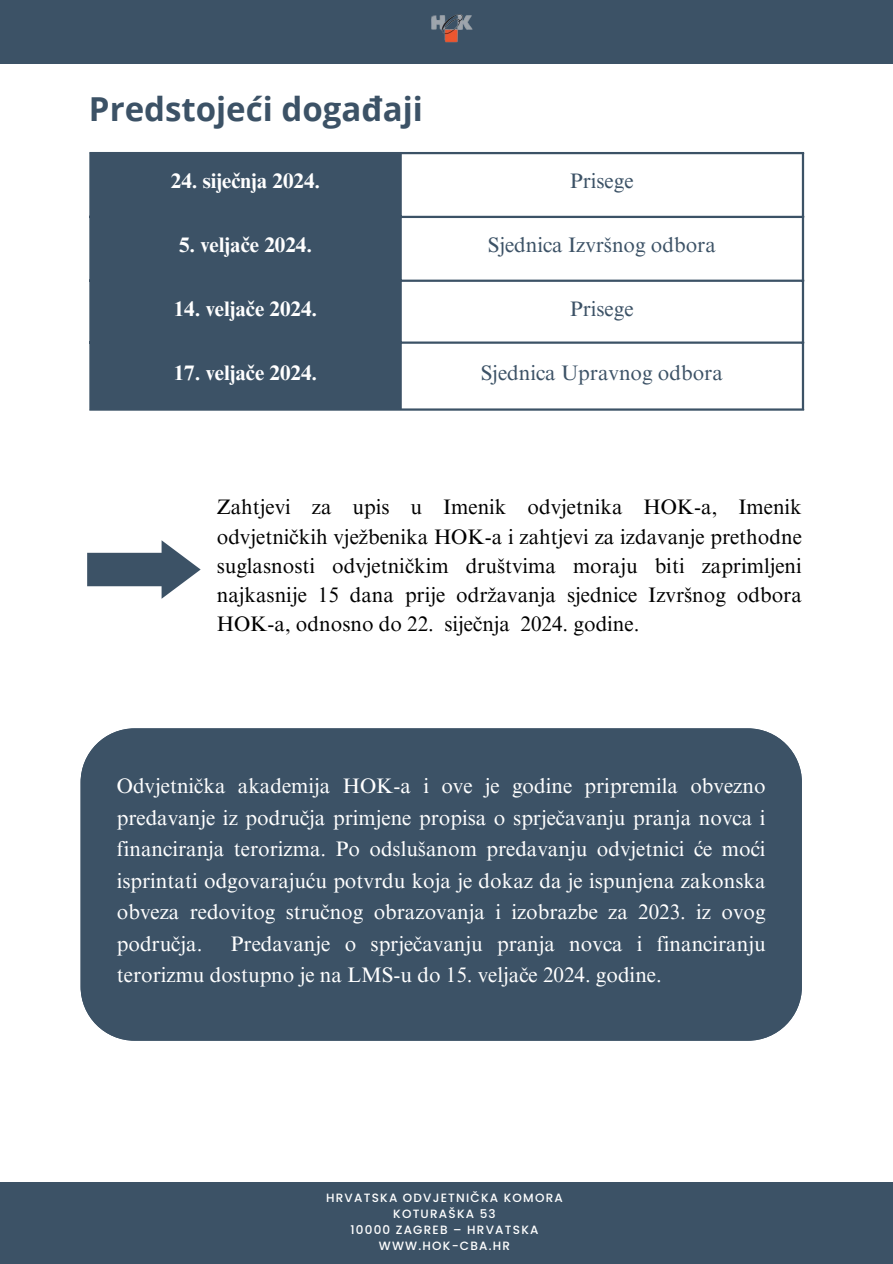
<style>
.page{position:relative;width:893px;height:1264px;background:#fff}
.page>*{position:absolute;margin:0;border:0;box-sizing:border-box;transform-origin:0 0}
.t1{font:700 33px "Open Sans";color:#3c5266}
.t2{font:21px/31.5px "Times NRMT Pro";color:#fff;text-align:justify}
.t3{font:21px/29.2px "Times NRMT Pro";color:#000;text-align:justify}
.t4{font:700 21px "Times NRMT Pro";color:#fff}
.t5{font:21px "Times NRMT Pro";color:#3c5266}
.t6{font:500 12px "Poppins";letter-spacing:.1em;color:#fff}
</style>
<div class="page">
<div style="left:92px;top:154px;width:307px;height:254px;background:#3c5266"></div>
<hr style="left:89px;top:154px;width:3px;height:254px;background:#3c5266">
<hr style="left:399px;top:154px;width:3px;height:254px;background:#3c5266">
<hr style="left:801px;top:154px;width:3px;height:254px;background:#3c5266">
<hr style="left:89px;top:152px;width:715px;height:2px;background:#3c5266">
<hr style="left:89px;top:216px;width:715px;height:2px;background:#3c5266">
<hr style="left:89px;top:279px;width:715px;height:3px;background:#3c5266">
<hr style="left:89px;top:341px;width:715px;height:3px;background:#3c5266">
<hr style="left:89px;top:408px;width:715px;height:2px;background:#3c5266">
<div style="left:81px;top:728px;width:720px;height:312px;background:#3c5266"></div>
<svg style="left:87px;top:540px;width:114px;height:58px"></svg>
<div style="left:0;top:1182px;width:892px;height:81px;background:#3c5266"></div>
<div style="left:0;top:0;width:892px;height:64px;background:#3c5266"></div>
<img style="left:431px;top:14px;width:42px;height:29px">
<p class="t1" style="left:89px;top:86px;width:335px">Predstojeći događaji</p>
<p class="t4" style="left:171px;top:173px;width:151px">24. siječnja 2024.</p>
<h1 class="t5" style="left:570px;top:173px;width:65px">Prisege</h1>
<p class="t4" style="left:179px;top:237px;width:134px">5. veljače 2024.</p>
<p class="t5" style="left:487px;top:237px;width:230px">Sjednica Izvršnog odbora</p>
<p class="t4" style="left:174px;top:300px;width:145px">14. veljače 2024.</p>
<p class="t5" style="left:570px;top:300px;width:65px">Prisege</p>
<p class="t4" style="left:174px;top:365px;width:145px">17. veljače 2024.</p>
<p class="t5" style="left:480px;top:365px;width:244px">Sjednica Upravnog odbora</p>
<p class="t3" style="left:217px;top:495px;width:586px">Zahtjevi za upis u Imenik odvjetnika HOK-a, Imenik odvjetničkih vježbenika HOK-a i zahtjevi za izdavanje prethodne suglasnosti odvjetničkim društvima moraju biti zaprimljeni najkasnije 15 dana prije održavanja sjednice Izvršnog odbora HOK-a, odnosno do 22. siječnja 2024. godine.</p>
<p class="t2" style="left:117px;top:773px;width:650px">Odvjetnička akademija HOK-a i ove je godine pripremila obvezno predavanje iz područja primjene propisa o sprječavanju pranja novca i financiranja terorizma. Po odslušanom predavanju odvjetnici će moći isprintati odgovarajuću potvrdu koja je dokaz da je ispunjena zakonska obveza redovitog stručnog obrazovanja i izobrazbe za 2023. iz ovog područja.</p>
<p class="t2" style="left:117px;top:930px;width:650px;text-indent:114px">Predavanje o sprječavanju pranja novca i financiranju terorizmu dostupno je na LMS-u do 15. veljače 2024. godine.</p>
<p class="t6" style="left:326px;top:1188px;width:238px">HRVATSKA ODVJETNIČKA KOMORA</p>
<h2 class="t6" style="left:393px;top:1204px;width:104px">KOTURAŠKA 53</h2>
<h2 class="t6" style="left:350px;top:1220px;width:189px">10000 ZAGREB – HRVATSKA</h2>
<p class="t6" style="left:379px;top:1236px;width:133px">WWW.HOK-CBA.HR</p>
</div>
